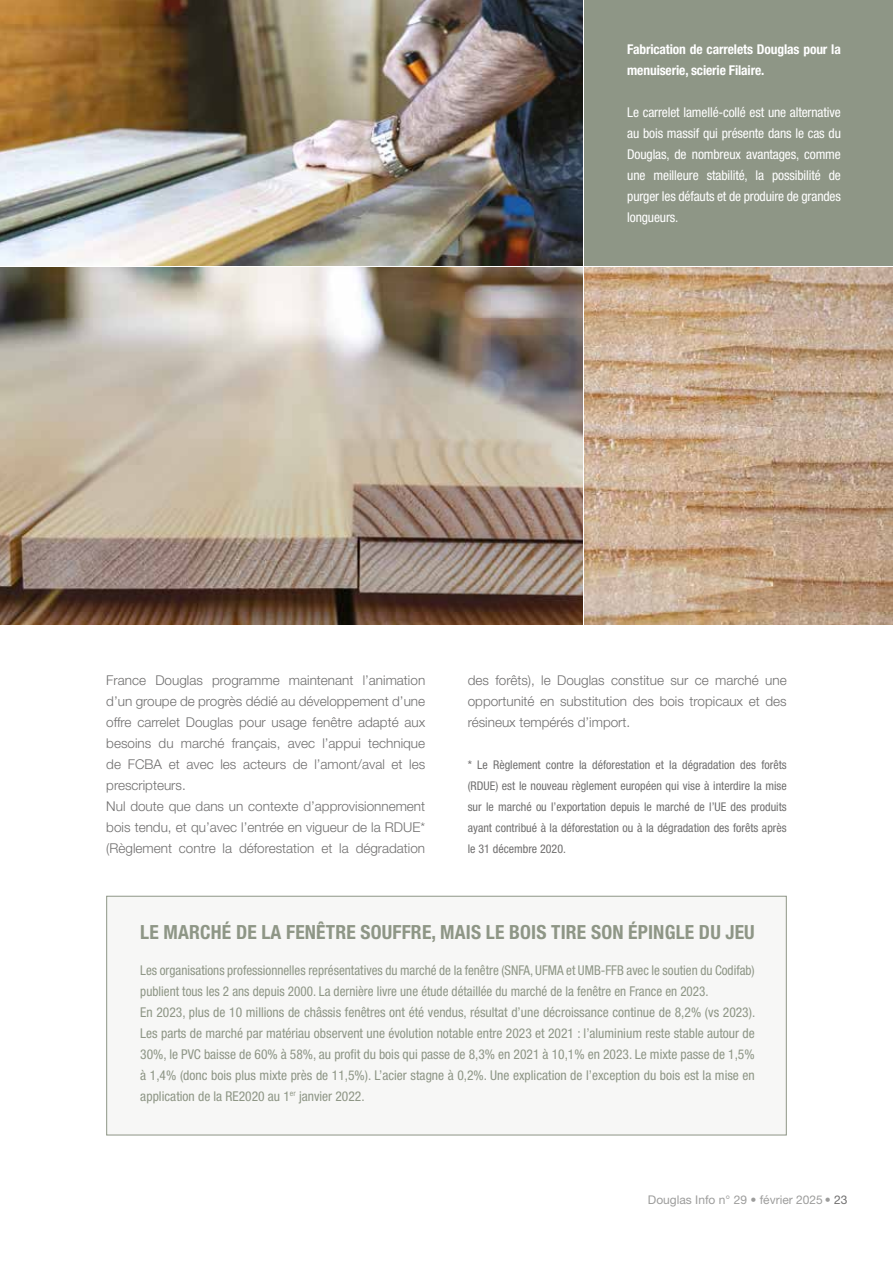
<style>
.page{position:relative;width:893px;height:1263px;background:#fff}
.page>*{position:absolute;margin:0;border:0;box-sizing:border-box;transform-origin:0 0}
.t1{font:700 condensed 19.5px "Helvetica Neue LT Std";letter-spacing:.01em;color:#8e9686}
.t2{font:condensed 13.5px/21px "Helvetica Neue LT Std";color:#8e9686}
.t3{font:300 13.5px/21px "Helvetica Neue LT Std";color:#706f6f}
.t4{font:condensed 13.5px/21px "Helvetica Neue LT Std";letter-spacing:-.01em;color:#fff;text-align:justify}
.t5{font:700 condensed 13.5px/21px "Helvetica Neue LT Std";letter-spacing:-.01em;color:#fff}
.t6{font:condensed 12px/21px "Helvetica Neue LT Std";color:#706f6f;text-align:justify}
.t7{font:12px "Helvetica Neue LT Std";color:#9d9d9c}
.s1{color:#706f6f}
</style>
<div class="page">
<div style="left:106px;top:896px;width:681px;height:239px;background:#f7f7f6;border:1px solid #8e9686"></div>
<img style="left:0;top:0;width:583px;height:266px">
<img style="left:585px;top:268px;width:308px;height:356px">
<img style="left:0;top:268px;width:583px;height:356px">
<div style="left:585px;top:0;width:308px;height:266px;background:#8e9686"></div>
<p class="t5" style="left:627px;top:39px;width:215px">Fabrication de carrelets Douglas pour la menuiserie, scierie Filaire.</p>
<p class="t4" style="left:627px;top:102px;width:215px">Le carrelet lamellé-collé est une alternative au bois massif qui présente dans le cas du Douglas, de nombreux avantages, comme une meilleure stabilité, la possibilité de purger les défauts et de produire de grandes longueurs.</p>
<p class="t3" style="left:106px;top:669px;width:320px">France Douglas programme maintenant l’animation d’un groupe de progrès dédié au développement d’une offre carrelet Douglas pour usage fenêtre adapté aux besoins du marché français, avec l’appui technique de FCBA et avec les acteurs de l’amont/aval et les prescripteurs.<br>Nul doute que dans un contexte d’approvisionnement bois tendu, et qu’avec l’entrée en vigueur de la RDUE* (Règlement contre la déforestation et la dégradation</p>
<p class="t3" style="left:468px;top:669px;width:320px;text-align:justify">des forêts), le Douglas constitue sur ce marché une opportunité en substitution des bois tropicaux et des résineux tempérés d’import.</p>
<p class="t6" style="left:468px;top:754px;width:320px">* Le Règlement contre la déforestation et la dégradation des forêts (RDUE) est le nouveau règlement européen qui vise à interdire la mise sur le marché ou l’exportation depuis le marché de l’UE des produits ayant contribué à la déforestation ou à la dégradation des forêts après le 31 décembre 2020.</p>
<h1 class="t1" style="left:140px;top:920px;width:616px">LE MARCHÉ DE LA FENÊTRE SOUFFRE, MAIS LE BOIS TIRE SON ÉPINGLE DU JEU</h1>
<p class="t2" style="left:140px;top:959px;width:616px">Les organisations professionnelles représentatives du marché de la fenêtre (SNFA, UFMA et UMB-FFB avec le soutien du Codifab) publient tous les 2 ans depuis 2000. La dernière livre une étude détaillée du marché de la fenêtre en France en 2023.<br>En 2023, plus de 10 millions de châssis fenêtres ont été vendus, résultat d’une décroissance continue de 8,2% (vs 2023).<br>Les parts de marché par matériau observent une évolution notable entre 2023 et 2021 : l’aluminium reste stable autour de 30%, le PVC baisse de 60% à 58%, au profit du bois qui passe de 8,3% en 2021 à 10,1% en 2023. Le mixte passe de 1,5% à 1,4% (donc bois plus mixte près de 11,5%). L’acier stagne à 0,2%. Une explication de l’exception du bois est la mise en application de la RE2020 au 1<sup>er</sup> janvier 2022.</p>
<p class="t7" style="left:648px;top:1192px;width:201px">Douglas Info n° 29 • février 2025 • <span class="s1">23</span></p>
</div>
